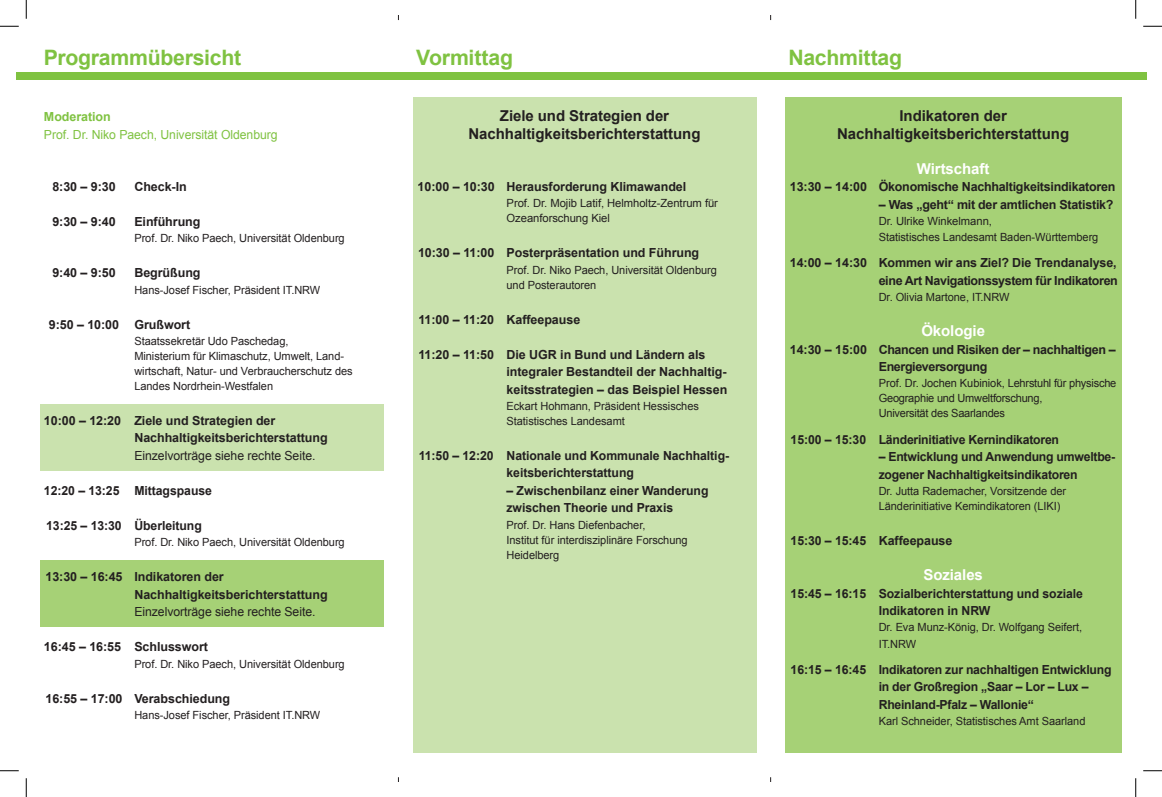
<style>
.page{position:relative;width:1162px;height:797px;background:#fff}
.page>*{position:absolute;margin:0;border:0;box-sizing:border-box;transform-origin:0 0}
.t1{font:700 21.25px "Arial";letter-spacing:-.015em;color:#7fc241}
.t2{font:700 15px/17.5px "Arial";letter-spacing:-.005em;color:#231f20;text-align:center}
.t3{font:700 15px "Arial";letter-spacing:-.005em;color:#fff}
.t4{font:700 12.5px/17.5px "Arial";letter-spacing:-.005em;color:#231f20}
.t5{font:700 12.5px/17.5px "Arial";letter-spacing:-.03em;color:#231f20;text-align:right}
.t6{font:12.5px "Arial";letter-spacing:-.005em;color:#231f20}
.t7{font:12.5px "Arial";letter-spacing:-.005em;color:#7fc241}
.t8{font:700 12.5px "Arial";letter-spacing:-.005em;color:#7fc241}
.t9{font:11.25px/15px "Arial";letter-spacing:-.005em;color:#231f20}
</style>
<div class="page">
<div style="left:40px;top:404px;width:344px;height:67px;background:#cae2ae"></div>
<div style="left:412px;top:97px;width:344px;height:656px;background:#cae2ae"></div>
<div style="left:40px;top:560px;width:344px;height:66px;background:#a6d176"></div>
<div style="left:785px;top:97px;width:336px;height:656px;background:#a6d176"></div>
<div style="left:16px;top:72px;width:1130px;height:7px;background:#7fc241"></div>
<svg style="left:0;top:25px;width:19px;height:2px"></svg>
<svg style="left:1143px;top:25px;width:19px;height:2px"></svg>
<svg style="left:0;top:770px;width:19px;height:1px"></svg>
<svg style="left:1143px;top:770px;width:19px;height:1px"></svg>
<svg style="left:25px;top:0;width:2px;height:19px"></svg>
<svg style="left:25px;top:778px;width:2px;height:19px"></svg>
<svg style="left:1135px;top:0;width:1px;height:19px"></svg>
<svg style="left:1135px;top:778px;width:1px;height:19px"></svg>
<h1 class="t1" style="left:44px;top:43px;width:199px">Programmübersicht</h1>
<h1 class="t1" style="left:416px;top:43px;width:98px">Vormittag</h1>
<h1 class="t1" style="left:788px;top:43px;width:115px">Nachmittag</h1>
<p class="t8" style="left:44px;top:108px;width:68px">Moderation</p>
<p class="t7" style="left:44px;top:126px;width:235px">Prof. Dr. Niko Paech, Universität Oldenburg</p>
<p class="t4" style="left:52px;top:178px;width:65px">8:30 – 9:30</p>
<p class="t4" style="left:134px;top:178px;width:54px">Check-In</p>
<p class="t4" style="left:52px;top:213px;width:65px">9:30 – 9:40</p>
<p class="t4" style="left:134px;top:213px;width:68px">Einführung</p>
<p class="t9" style="left:134px;top:231px;width:212px">Prof. Dr. Niko Paech, Universität Oldenburg</p>
<p class="t4" style="left:52px;top:265px;width:65px">9:40 – 9:50</p>
<p class="t4" style="left:134px;top:265px;width:68px">Begrüßung</p>
<p class="t9" style="left:134px;top:282px;width:187px">Hans-Josef Fischer, Präsident IT.NRW</p>
<p class="t4" style="left:49px;top:316px;width:143px">9:50 – 10:00 Grußwort</p>
<p class="t9" style="left:134px;top:333px;width:220px">Staatssekretär Udo Paschedag,<br>Ministerium für Klimaschutz, Umwelt, Land&shy;wirtschaft, Natur- und Verbraucherschutz des Landes Nordrhein-Westfalen</p>
<p class="t4" style="left:134px;top:412px;width:195px;text-indent:-90px">10:00 – 12:20 Ziele und Strategien der<br>Nachhaltigkeitsberichterstattung</p>
<p class="t6" style="left:134px;top:447px;width:183px">Einzelvorträge siehe rechte Seite.</p>
<p class="t4" style="left:44px;top:482px;width:169px">12:20 – 13:25 Mittagspause</p>
<p class="t4" style="left:46px;top:517px;width:157px">13:25 – 13:30 Überleitung</p>
<p class="t9" style="left:134px;top:535px;width:212px">Prof. Dr. Niko Paech, Universität Oldenburg</p>
<p class="t4" style="left:134px;top:568px;width:195px;text-indent:-89px">13:30 – 16:45 Indikatoren der<br>Nachhaltigkeitsberichterstattung</p>
<p class="t6" style="left:134px;top:603px;width:183px">Einzelvorträge siehe rechte Seite.</p>
<p class="t4" style="left:44px;top:638px;width:166px">16:45 – 16:55 Schlusswort</p>
<p class="t9" style="left:134px;top:656px;width:212px">Prof. Dr. Niko Paech, Universität Oldenburg</p>
<p class="t4" style="left:45px;top:690px;width:186px">16:55 – 17:00 Verabschiedung</p>
<p class="t9" style="left:134px;top:707px;width:187px">Hans-Josef Fischer, Präsident IT.NRW</p>
<p class="t2" style="left:468px;top:107px;width:233px">Ziele und Strategien der<br>Nachhaltigkeitsberichterstattung</p>
<p class="t4" style="left:418px;top:178px;width:270px">10:00 – 10:30 Herausforderung Klimawandel</p>
<p class="t9" style="left:506px;top:196px;width:213px">Prof. Dr. Mojib Latif, Helmholtz-Zentrum für<br>Ozeanforschung Kiel</p>
<p class="t4" style="left:418px;top:245px;width:283px">10:30 – 11:00 Posterpräsentation und Führung</p>
<p class="t9" style="left:506px;top:262px;width:212px">Prof. Dr. Niko Paech, Universität Oldenburg und Posterautoren</p>
<p class="t4" style="left:418px;top:311px;width:163px">11:00 – 11:20 Kaffeepause</p>
<p class="t4" style="left:506px;top:346px;width:222px;text-indent:-88px">11:20 – 11:50 Die UGR in Bund und Ländern als integraler Bestandteil der Nachhaltig&shy;keitsstrategien – das Beispiel Hessen</p>
<p class="t9" style="left:506px;top:398px;width:194px">Eckart Hohmann, Präsident Hessisches<br>Statistisches Landesamt</p>
<p class="t4" style="left:419px;top:447px;width:312px;text-align:center">11:50 – 12:20 Nationale und Kommunale Nachhaltig&shy;keitsberichterstattung</p>
<p class="t4" style="left:506px;top:482px;width:203px">– Zwischenbilanz einer Wanderung zwischen Theorie und Praxis</p>
<p class="t9" style="left:506px;top:517px;width:183px">Prof. Dr. Hans Diefenbacher,<br>Institut für interdisziplinäre Forschung<br>Heidelberg</p>
<p class="t2" style="left:837px;top:107px;width:233px">Indikatoren der<br>Nachhaltigkeitsberichterstattung</p>
<p class="t3" style="left:917px;top:158px;width:74px">Wirtschaft</p>
<p class="t4" style="left:790px;top:178px;width:327px">13:30 – 14:00 Ökonomische Nachhaltigkeitsindikatoren</p>
<p class="t4" style="left:878px;top:196px;width:236px">– Was „geht“ mit der amtlichen Statistik?</p>
<p class="t9" style="left:878px;top:213px;width:221px;line-height:16.2px">Dr. Ulrike Winkelmann,<br>Statistisches Landesamt Baden-Württemberg</p>
<p class="t5" style="left:790px;top:255px;width:329px">14:00 – 14:30 Kommen wir ans Ziel? Die Trendanalyse, eine Art Navigationssystem für Indikatoren</p>
<p class="t9" style="left:878px;top:290px;width:132px">Dr. Olivia Martone, IT.NRW</p>
<p class="t3" style="left:921px;top:321px;width:65px">Ökologie</p>
<p class="t5" style="left:878px;top:341px;width:238px;text-align:left;text-indent:-89px">14:30 – 15:00 Chancen und Risiken der – nachhaltigen –<br>Energieversorgung</p>
<p class="t9" style="left:878px;top:376px;width:239px">Prof. Dr. Jochen Kubiniok, Lehrstuhl für physische<br>Geographie und Umweltforschung,<br>Universität des Saarlandes</p>
<p class="t4" style="left:790px;top:431px;width:270px">15:00 – 15:30 Länderinitiative Kernindikatoren</p>
<p class="t4" style="left:878px;top:448px;width:238px">– Entwicklung und Anwendung umweltbe&shy;zogener Nachhaltigkeitsindikatoren</p>
<p class="t9" style="left:878px;top:483px;width:189px">Dr. Jutta Rademacher, Vorsitzende der<br>Länderinitiative Kemindikatoren (LIKI)</p>
<p class="t4" style="left:790px;top:532px;width:163px">15:30 – 15:45 Kaffeepause</p>
<p class="t3" style="left:923px;top:565px;width:61px">Soziales</p>
<p class="t4" style="left:790px;top:585px;width:294px;text-align:center">15:45 – 16:15 Sozialberichterstattung und soziale<br>Indikatoren in NRW</p>
<p class="t9" style="left:878px;top:619px;width:205px;line-height:16.2px">Dr. Eva Munz-König, Dr. Wolfgang Seifert,<br>IT.NRW</p>
<p class="t4" style="left:878px;top:661px;width:234px;text-indent:-88px">16:15 – 16:45 Indikatoren zur nachhaltigen Entwicklung in der Großregion „Saar – Lor – Lux –<br>Rheinland-Pfalz – Wallonie“</p>
<p class="t9" style="left:878px;top:713px;width:208px">Karl Schneider, Statistisches Amt Saarland</p>
</div>
